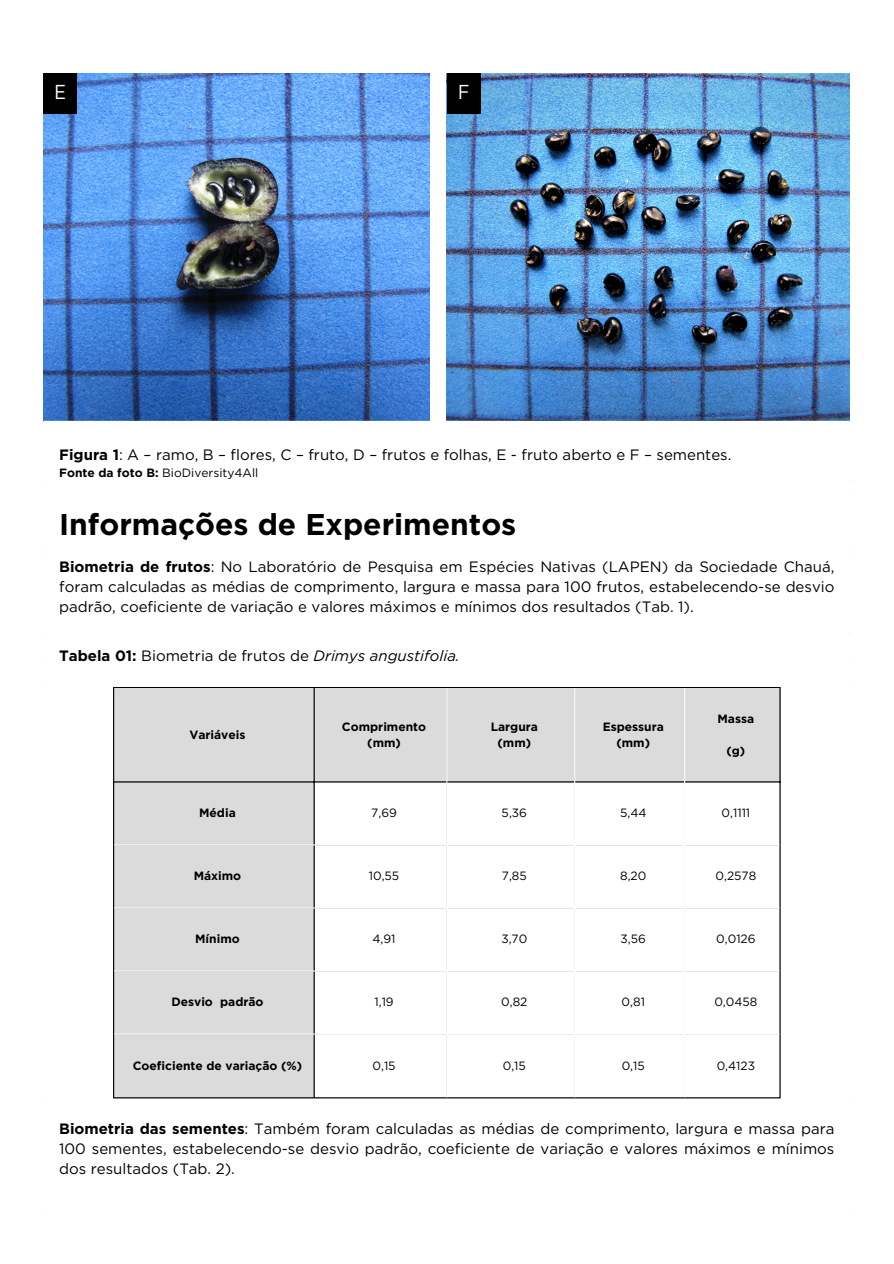
<style>
.page{position:relative;width:894px;height:1264px;background:#fff}
.page>*{position:absolute;margin:0;border:0;box-sizing:border-box;transform-origin:0 0}
.t1{font:700 30px "Gotham";color:#000}
.t2{font:18px "Gordita";color:#fff}
.t3{font:15px/20.2px "Gotham";color:#000;text-align:justify}
.t4{font:12px "Gotham";color:#000}
.t5{font:700 12px "Gotham";color:#000}
.s1{font-weight:700}
.s2{font-style:italic}
</style>
<div class="page">
<img style="left:43px;top:73px;width:386px;height:348px">
<img style="left:446px;top:73px;width:403px;height:348px">
<div style="left:43px;top:73px;width:34px;height:41px;background:#000"></div>
<div style="left:446px;top:73px;width:34px;height:41px;background:#000"></div>
<svg style="left:114px;top:688px;width:665px;height:409px"></svg>
<hr style="left:113px;top:688px;width:1px;height:409px;background:#000">
<hr style="left:313px;top:688px;width:1px;height:409px;background:#000">
<hr style="left:779px;top:688px;width:1px;height:409px;background:#000">
<hr style="left:113px;top:687px;width:667px;height:1px;background:#000">
<hr style="left:113px;top:781px;width:667px;height:1px;background:#000">
<hr style="left:113px;top:1097px;width:667px;height:1px;background:#000">
<hr style="left:446px;top:688px;width:1px;height:409px;background:#fff">
<hr style="left:574px;top:688px;width:1px;height:409px;background:#fff">
<hr style="left:684px;top:688px;width:1px;height:409px;background:#fff">
<hr style="left:114px;top:844px;width:665px;height:1px;background:#fff">
<hr style="left:114px;top:907px;width:665px;height:1px;background:#fff">
<hr style="left:114px;top:970px;width:665px;height:1px;background:#fff">
<hr style="left:114px;top:1033px;width:665px;height:1px;background:#fff">
<p class="t2" style="left:54px;top:80px;width:13px">E</p>
<p class="t2" style="left:457px;top:80px;width:13px">F</p>
<p class="t3" style="left:59px;top:444px;width:673px"><span class="s1">Figura 1</span>: A – ramo, B – flores, C – fruto, D – frutos e folhas, E - fruto aberto e F – sementes.</p>
<p class="t4" style="left:59px;top:465px;width:201px"><span class="s1">Fonte da foto B:</span> BioDiversity4All</p>
<p class="t1" style="left:59px;top:506px;width:458px">Informações de Experimentos</p>
<p class="t3" style="left:59px;top:556px;width:776px"><span class="s1">Biometria de frutos</span>: No Laboratório de Pesquisa em Espécies Nativas (LAPEN) da Sociedade Chauá, foram calculadas as médias de comprimento, largura e massa para 100 frutos, estabelecendo-se desvio padrão, coeficiente de variação e valores máximos e mínimos dos resultados (Tab. 1).</p>
<p class="t3" style="left:59px;top:645px;width:402px"><span class="s1">Tabela 01:</span> Biometria de frutos de <span class="s2">Drimys angustifolia.</span></p>
<p class="t5" style="left:189px;top:727px;width:58px">Variáveis</p>
<p class="t5" style="left:342px;top:719px;width:86px">Comprimento</p>
<p class="t5" style="left:367px;top:735px;width:35px">(mm)</p>
<p class="t5" style="left:490px;top:719px;width:49px">Largura</p>
<p class="t5" style="left:497px;top:735px;width:35px">(mm)</p>
<p class="t5" style="left:602px;top:719px;width:63px">Espessura</p>
<p class="t5" style="left:616px;top:735px;width:35px">(mm)</p>
<p class="t5" style="left:717px;top:711px;width:38px">Massa</p>
<p class="t5" style="left:726px;top:743px;width:20px">(g)</p>
<p class="t5" style="left:199px;top:805px;width:38px">Média</p>
<p class="t4" style="left:371px;top:805px;width:27px">7,69</p>
<p class="t4" style="left:501px;top:805px;width:27px">5,36</p>
<p class="t4" style="left:620px;top:805px;width:28px">5,44</p>
<p class="t4" style="left:721px;top:805px;width:30px">0,1111</p>
<p class="t5" style="left:194px;top:868px;width:49px">Máximo</p>
<p class="t4" style="left:369px;top:868px;width:32px">10,55</p>
<p class="t4" style="left:501px;top:868px;width:26px">7,85</p>
<p class="t4" style="left:620px;top:868px;width:28px">8,20</p>
<p class="t4" style="left:715px;top:868px;width:42px">0,2578</p>
<p class="t5" style="left:195px;top:931px;width:46px">Mínimo</p>
<p class="t4" style="left:372px;top:931px;width:25px">4,91</p>
<p class="t4" style="left:501px;top:931px;width:28px">3,70</p>
<p class="t4" style="left:620px;top:931px;width:27px">3,56</p>
<p class="t4" style="left:716px;top:931px;width:41px">0,0126</p>
<p class="t5" style="left:171px;top:994px;width:94px">Desvio padrão</p>
<p class="t4" style="left:374px;top:994px;width:21px">1,19</p>
<p class="t4" style="left:501px;top:994px;width:28px">0,82</p>
<p class="t4" style="left:621px;top:994px;width:25px">0,81</p>
<p class="t4" style="left:714px;top:994px;width:45px">0,0458</p>
<p class="t5" style="left:133px;top:1058px;width:171px">Coeficiente de variação (%)</p>
<p class="t4" style="left:372px;top:1058px;width:25px">0,15</p>
<p class="t4" style="left:502px;top:1058px;width:25px">0,15</p>
<p class="t4" style="left:621px;top:1058px;width:25px">0,15</p>
<p class="t4" style="left:716px;top:1058px;width:40px">0,4123</p>
<p class="t3" style="left:59px;top:1118px;width:776px"><span class="s1">Biometria das sementes</span>: Também foram calculadas as médias de comprimento, largura e massa para 100 sementes, estabelecendo-se desvio padrão, coeficiente de variação e valores máximos e mínimos dos resultados (Tab. 2).</p>
</div>
